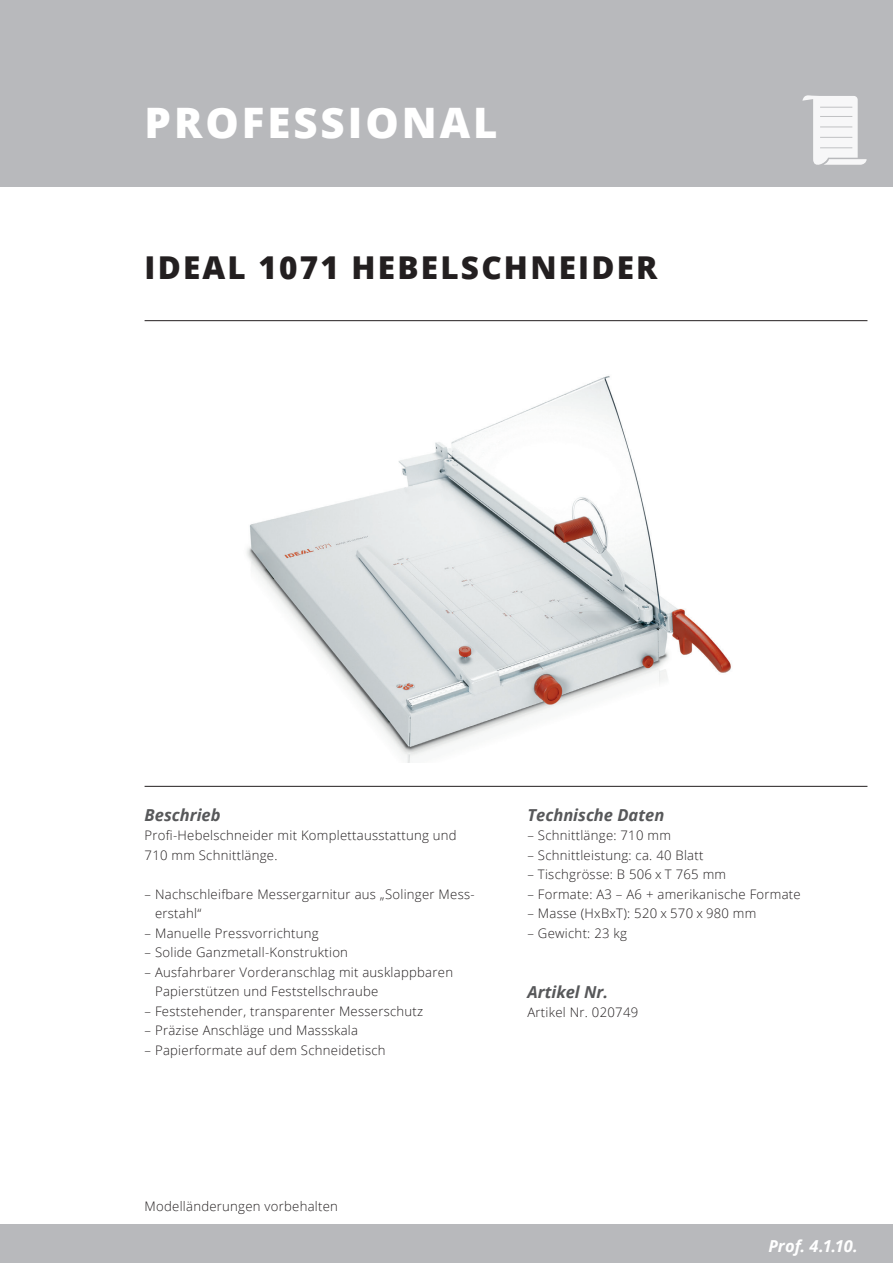
<style>
.page{position:relative;width:893px;height:1263px;background:#fff}
.page>*{position:absolute;margin:0;border:0;box-sizing:border-box;transform-origin:0 0}
.t1{font:800 42px "Open Sans";letter-spacing:.07em;color:#fff}
._01_Produkttiel{font:800 31.5px "Open Sans";letter-spacing:.07em;color:#231f20}
._02_Übertitel{font:italic 700 16.5px "Open Sans";color:#57585a}
._01_Produkttiel-2{font:italic 700 16.5px "Open Sans";letter-spacing:-.005em;color:#fff}
._03_lauftext{font:italic 700 16.5px "Open Sans";color:#57585a}
._03_lauftext-2{font:300 13.2px/19.5px "Open Sans";letter-spacing:.02em;color:#231f20}
</style>
<div class="page">
<img style="left:247px;top:376px;width:484px;height:387px">
<hr style="left:145px;top:320px;width:722px;height:1px;background:#231f20">
<hr style="left:145px;top:786px;width:722px;height:1px;background:#231f20">
<div style="left:0;top:1225px;width:893px;height:38px;background:#b8b9bc"></div>
<div style="left:0;top:0;width:893px;height:187px;background:#b8b9bc"></div>
<svg style="left:802px;top:95px;width:65px;height:70px"></svg>
<h1 class="t1" style="left:145px;top:91px;width:355px">PROFESSIONAL</h1>
<p class="_01_Produkttiel" style="left:145px;top:244px;width:515px">IDEAL 1071 HEBELSCHNEIDER</p>
<p class="_02_Übertitel" style="left:145px;top:803px;width:78px">Beschrieb</p>
<p class="_03_lauftext-2" style="left:145px;top:825px;width:314px">Profi-Hebelschneider mit Komplettausstattung und<br>710 mm Schnittlänge.</p>
<p class="_03_lauftext-2" style="left:155px;top:884px;width:321px;text-indent:-10px">– Nachschleifbare Messergarnitur aus „Solinger Mess&shy;erstahl“</p>
<p class="_03_lauftext-2" style="left:145px;top:923px;width:176px">– Manuelle Pressvorrichtung</p>
<p class="_03_lauftext-2" style="left:145px;top:942px;width:205px">– Solide Ganzmetall-Konstruktion</p>
<p class="_03_lauftext-2" style="left:155px;top:962px;width:300px;text-indent:-10px">– Ausfahrbarer Vorderanschlag mit ausklappbaren<br>Papierstützen und Feststellschraube</p>
<p class="_03_lauftext-2" style="left:145px;top:1001px;width:280px">– Feststehender, transparenter Messerschutz</p>
<p class="_03_lauftext-2" style="left:145px;top:1020px;width:215px">– Präzise Anschläge und Massskala</p>
<p class="_03_lauftext-2" style="left:145px;top:1040px;width:243px">– Papierformate auf dem Schneidetisch</p>
<p class="_02_Übertitel" style="left:527px;top:803px;width:138px">Technische Daten</p>
<p class="_03_lauftext-2" style="left:527px;top:825px;width:145px">– Schnittlänge: 710 mm</p>
<p class="_03_lauftext-2" style="left:527px;top:845px;width:178px">– Schnittleistung: ca. 40 Blatt</p>
<p class="_03_lauftext-2" style="left:527px;top:864px;width:200px">– Tischgrösse: B 506 x T 765 mm</p>
<p class="_03_lauftext-2" style="left:527px;top:884px;width:275px">– Formate: A3 – A6 + amerikanische Formate</p>
<p class="_03_lauftext-2" style="left:527px;top:903px;width:230px">– Masse (HxBxT): 520 x 570 x 980 mm</p>
<p class="_03_lauftext-2" style="left:527px;top:923px;width:101px">– Gewicht: 23 kg</p>
<p class="_03_lauftext" style="left:527px;top:980px;width:82px">Artikel Nr.</p>
<p class="_03_lauftext-2" style="left:527px;top:1002px;width:112px">Artikel Nr. 020749</p>
<p class="_03_lauftext-2" style="left:145px;top:1196px;width:195px">Modelländerungen vorbehalten</p>
<p class="_01_Produkttiel-2" style="left:768px;top:1235px;width:91px">Prof. 4.1.10.</p>
</div>
